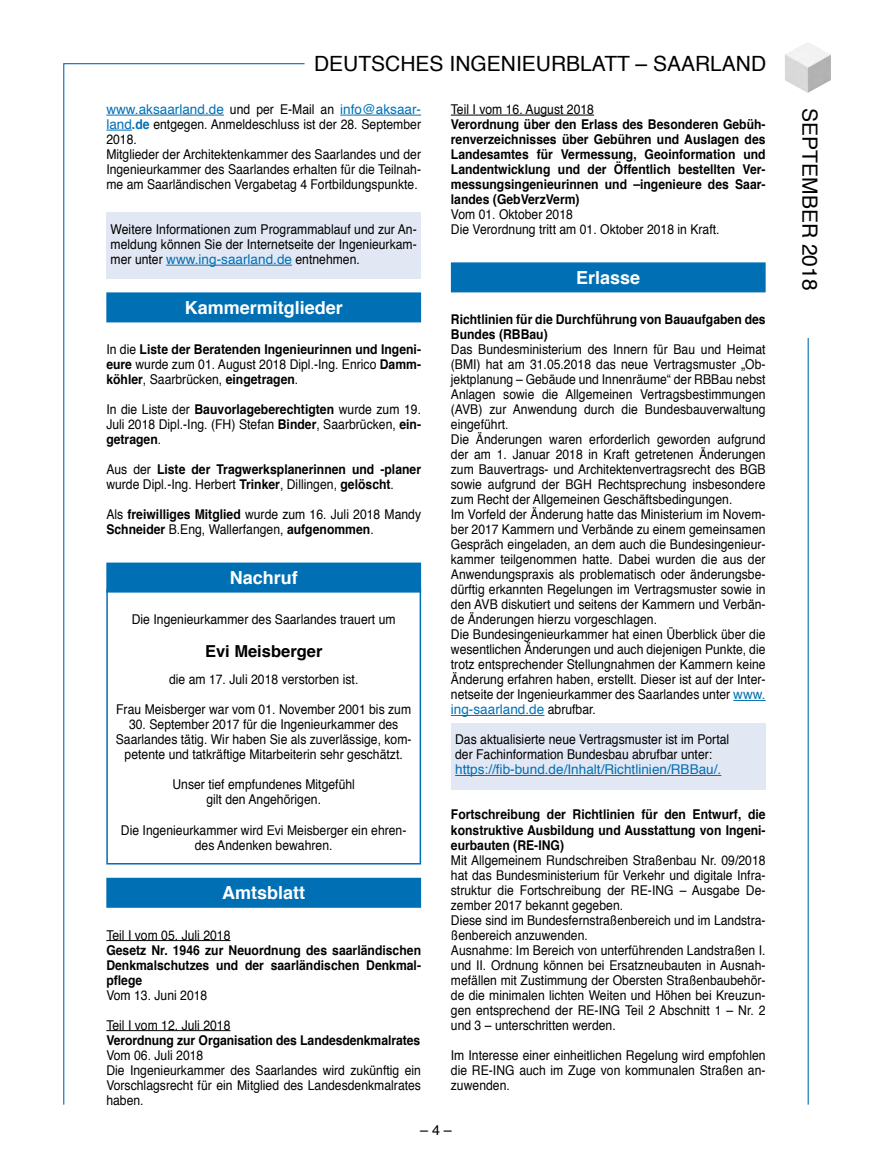
<style>
.page{position:relative;width:872px;height:1170px;background:#fff}
.page>*{position:absolute;margin:0;border:0;box-sizing:border-box;transform-origin:0 0}
.t1{font:21px "Helvetica";color:#000}
.t2{font:700 18px "Helvetica";color:#fff}
.t3{font:700 16.5px "Helvetica";color:#000}
.t4{font:14.25px "Helvetica";color:#000}
.t5{font:13.5px/15px "Helvetica";color:#000;scale:.9 1}
.t6{font:700 13.5px/15px "Helvetica";color:#000;text-align:justify;scale:.9 1}
.t7{font:13.5px "Helvetica";color:#006fb4}
.s1{color:#006fb4}
.s2{font-weight:700;color:#006fb4}
.s3{font-weight:400}
.s4{font-weight:700}
</style>
<div class="page">
<img style="left:785px;top:43px;width:46px;height:50px">
<hr style="left:807px;top:216px;width:1px;height:888px;background:#006fb4">
<div style="left:796px;top:108px;width:28px;height:230px;background:#fff"></div>
<svg style="left:63px;top:63px;width:243px;height:1042px"></svg>
<hr style="left:451px;top:115px;width:143px;height:1px;background:#000">
<div style="left:451px;top:262px;width:314px;height:30px;background:#006fb4"></div>
<hr style="left:733px;top:700px;width:32px;height:1px;background:#006fb4">
<hr style="left:451px;top:715px;width:93px;height:1px;background:#006fb4">
<div style="left:451px;top:722px;width:314px;height:67px;background:#e2e7f4"></div>
<hr style="left:455px;top:775px;width:266px;height:1px;background:#006fb4">
<hr style="left:106px;top:115px;width:118px;height:1px;background:#006fb4">
<hr style="left:340px;top:115px;width:81px;height:1px;background:#006fb4">
<svg style="left:106px;top:130px;width:26px;height:1px"></svg>
<div style="left:106px;top:292px;width:315px;height:30px;background:#006fb4"></div>
<div style="left:106px;top:562px;width:315px;height:30px;background:#006fb4"></div>
<div style="left:106px;top:877px;width:315px;height:30px;background:#006fb4"></div>
<hr style="left:106px;top:940px;width:124px;height:1px;background:#000">
<hr style="left:106px;top:1030px;width:124px;height:1px;background:#000">
<div style="left:106px;top:212px;width:315px;height:67px;background:#e2e7f4"></div>
<hr style="left:166px;top:265px;width:126px;height:1px;background:#006fb4">
<div style="left:106px;top:589px;width:315px;height:275px;border:2px solid #006fb4"></div>
<h1 class="t1" style="left:314px;top:47px;width:454px">DEUTSCHES INGENIEURBLATT – SAARLAND</h1>
<p class="t5" style="left:106px;top:102px;width:351px"><span class="s1">www.aksaarland.de</span> und per E-Mail an <span class="s1">info@aksaar&shy;land</span><span class="s2">.de</span> entgegen. Anmeldeschluss ist der 28. September 2018.<br>Mitglieder der Architektenkammer des Saarlandes und der Ingenieurkammer des Saarlandes erhalten für die Teilnah&shy;me am Saarländischen Vergabetag 4 Fortbildungspunkte.</p>
<p class="t5" style="left:111px;top:222px;width:342px;text-align:justify">Weitere Informationen zum Programmablauf und zur An&shy;meldung können Sie der Internetseite der Ingenieurkam&shy;mer unter <span class="s1">www.ing-saarland.de</span> entnehmen.</p>
<h2 class="t2" style="left:185px;top:293px;width:160px">Kammermitglieder</h2>
<p class="t6" style="left:106px;top:342px;width:351px"><span class="s3">In die</span> Liste der Beratenden Ingenieurinnen und Ingeni&shy;eure <span class="s3">wurde zum 01. August 2018 Dipl.-Ing. Enrico</span> Damm&shy;köhler<span class="s3">, Saarbrücken,</span> eingetragen<span class="s3">.</span></p>
<p class="t5" style="left:106px;top:402px;width:351px;text-align:justify">In die Liste der <span class="s4">Bauvorlageberechtigten</span> wurde zum 19.<br>Juli 2018 Dipl.-Ing. (FH) Stefan <span class="s4">Binder</span>, Saarbrücken, <span class="s4">ein&shy;getragen</span>.</p>
<p class="t6" style="left:106px;top:462px;width:351px"><span class="s3">Aus der</span> Liste der Tragwerksplanerinnen und -planer <span class="s3">wurde Dipl.-Ing. Herbert</span> Trinker<span class="s3">, Dillingen,</span> gelöscht<span class="s3">.</span></p>
<p class="t5" style="left:106px;top:507px;width:351px">Als <span class="s4">freiwilliges Mitglied</span> wurde zum 16. Juli 2018 Mandy<br><span class="s4">Schneider</span> B.Eng, Wallerfangen, <span class="s4">aufgenommen</span>.</p>
<h2 class="t2" style="left:230px;top:563px;width:70px">Nachruf</h2>
<p class="t5" style="left:132px;top:612px;width:295px">Die Ingenieurkammer des Saarlandes trauert um</p>
<p class="t3" style="left:205px;top:638px;width:119px">Evi Meisberger</p>
<p class="t5" style="left:169px;top:672px;width:212px">die am 17. Juli 2018 verstorben ist.</p>
<p class="t5" style="left:116px;top:702px;width:329px">Frau Meisberger war vom 01. November 2001 bis zum</p>
<p class="t5" style="left:116px;top:717px;width:330px;text-align:center">30. September 2017 für die Ingenieurkammer des<br>Saarlandes tätig. Wir haben Sie als zuverlässige, kom&shy;petente und tatkräftige Mitarbeiterin sehr geschätzt.</p>
<p class="t5" style="left:172px;top:777px;width:204px;text-align:center">Unser tief empfundenes Mitgefühl gilt den Angehörigen.</p>
<p class="t5" style="left:121px;top:822px;width:319px;text-align:center">Die Ingenieurkammer wird Evi Meisberger ein ehren&shy;des Andenken bewahren.</p>
<h2 class="t2" style="left:222px;top:878px;width:84px">Amtsblatt</h2>
<p class="t5" style="left:106px;top:927px;width:139px">Teil I vom 05. Juli 2018</p>
<p class="t6" style="left:106px;top:942px;width:351px">Gesetz Nr. 1946 zur Neuordnung des saarländischen Denkmalschutzes und der saarländischen Denkmal&shy;pflege</p>
<p class="t5" style="left:106px;top:987px;width:114px">Vom 13. Juni 2018</p>
<p class="t5" style="left:106px;top:1017px;width:139px">Teil I vom 12. Juli 2018</p>
<p class="t6" style="left:106px;top:1032px;width:350px">Verordnung zur Organisation des Landesdenkmalrates</p>
<p class="t5" style="left:106px;top:1047px;width:351px">Vom 06. Juli 2018<br>Die Ingenieurkammer des Saarlandes wird zukünftig ein Vorschlagsrecht für ein Mitglied des Landesdenkmalrates haben.</p>
<p class="t5" style="left:451px;top:102px;width:161px">Teil I vom 16. August 2018</p>
<h1 class="t1" style="left:826px;top:108px;width:184px;rotate:90deg">SEPTEMBER 2018</h1>
<p class="t6" style="left:451px;top:117px;width:351px">Verordnung über den Erlass des Besonderen Gebüh&shy;renverzeichnisses über Gebühren und Auslagen des Landesamtes für Vermessung, Geoinformation und Landentwicklung und der Öffentlich bestellten Ver&shy;messungsingenieurinnen und –ingenieure des Saar&shy;landes (GebVerzVerm)</p>
<p class="t5" style="left:451px;top:207px;width:300px">Vom 01. Oktober 2018<br>Die Verordnung tritt am 01. Oktober 2018 in Kraft.</p>
<h2 class="t2" style="left:576px;top:263px;width:66px">Erlasse</h2>
<p class="t6" style="left:451px;top:312px;width:351px">Richtlinien für die Durchführung von Bauaufgaben des<br>Bundes (RBBau)</p>
<p class="t5" style="left:451px;top:342px;width:351px">Das Bundesministerium des Innern für Bau und Heimat (BMI) hat am 31.05.2018 das neue Vertragsmuster „Ob&shy;jektplanung – Gebäude und Innenräume“ der RBBau nebst Anlagen sowie die Allgemeinen Vertragsbestimmungen (AVB) zur Anwendung durch die Bundesbauverwaltung eingeführt.<br>Die Änderungen waren erforderlich geworden aufgrund der am 1. Januar 2018 in Kraft getretenen Änderungen zum Bauvertrags- und Architektenvertragsrecht des BGB sowie aufgrund der BGH Rechtsprechung insbesondere zum Recht der Allgemeinen Geschäftsbedingungen.<br>Im Vorfeld der Änderung hatte das Ministerium im Novem&shy;ber 2017 Kammern und Verbände zu einem gemeinsamen Gespräch eingeladen, an dem auch die Bundesingenieur&shy;kammer teilgenommen hatte. Dabei wurden die aus der Anwendungspraxis als problematisch oder änderungsbe&shy;dürftig erkannten Regelungen im Vertragsmuster sowie in den AVB diskutiert und seitens der Kammern und Verbän&shy;de Änderungen hierzu vorgeschlagen.<br>Die Bundesingenieurkammer hat einen Überblick über die wesentlichen Änderungen und auch diejenigen Punkte, die trotz entsprechender Stellungnahmen der Kammern keine Änderung erfahren haben, erstellt. Dieser ist auf der Inter&shy;netseite der Ingenieurkammer des Saarlandes unter <span class="s1">www. ing-saarland.de</span> abrufbar.</p>
<p class="t5" style="left:455px;top:732px;width:306px">Das aktualisierte neue Vertragsmuster ist im Portal der Fachinformation Bundesbau abrufbar unter:</p>
<p class="t7" style="left:455px;top:759px;width:268px">https://fib-bund.de/Inhalt/Richtlinien/RBBau/.</p>
<p class="t6" style="left:451px;top:807px;width:351px">Fortschreibung der Richtlinien für den Entwurf, die konstruktive Ausbildung und Ausstattung von Ingeni&shy;eurbauten (RE-ING)</p>
<p class="t5" style="left:451px;top:852px;width:351px">Mit Allgemeinem Rundschreiben Straßenbau Nr. 09/2018 hat das Bundesministerium für Verkehr und digitale Infra&shy;struktur die Fortschreibung der RE-ING – Ausgabe De&shy;zember 2017 bekannt gegeben.<br>Diese sind im Bundesfernstraßenbereich und im Landstra&shy;ßenbereich anzuwenden.<br>Ausnahme: Im Bereich von unterführenden Landstraßen I. und II. Ordnung können bei Ersatzneubauten in Ausnah&shy;mefällen mit Zustimmung der Obersten Straßenbaubehör&shy;de die minimalen lichten Weiten und Höhen bei Kreuzun&shy;gen entsprechend der RE-ING Teil 2 Abschnitt 1 – Nr. 2 und 3 – unterschritten werden.</p>
<p class="t5" style="left:451px;top:1047px;width:351px;text-align:justify">Im Interesse einer einheitlichen Regelung wird empfohlen die RE-ING auch im Zuge von kommunalen Straßen an&shy;zuwenden.</p>
<p class="t4" style="left:420px;top:1118px;width:33px">– 4 –</p>
</div>
